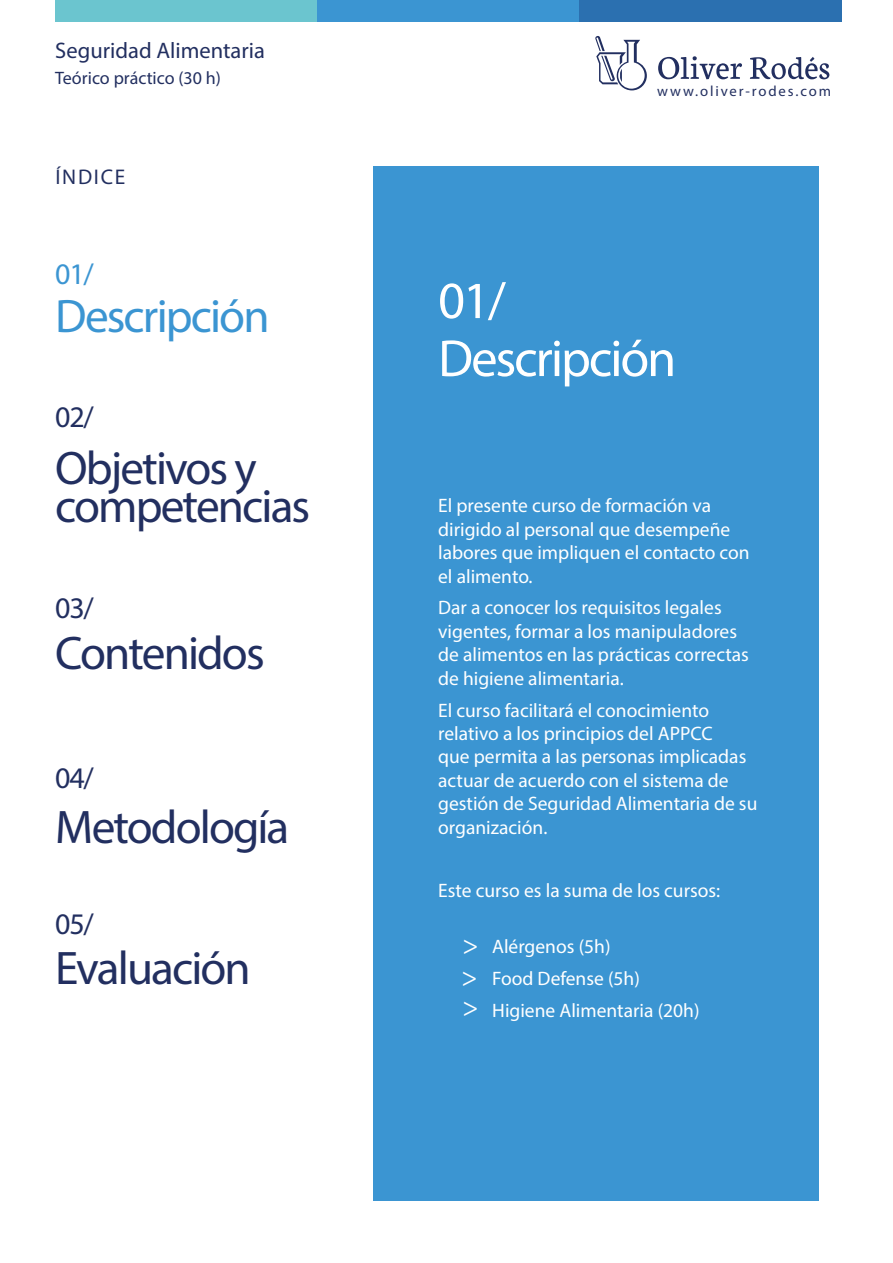
<style>
.page{position:relative;width:893px;height:1263px;background:#fff}
.page>*{position:absolute;margin:0;border:0;box-sizing:border-box;transform-origin:0 0}
.t1{font:52.5px "Myriad Pro";letter-spacing:-.04em;color:#fff}
.t2{font:47.25px/38.8px "Myriad Pro";letter-spacing:-.04em;color:#222f60}
.t3{font:47.25px "Myriad Pro";letter-spacing:-.04em;color:#3b95d2}
.t4{font:30px "Myriad Pro";letter-spacing:-.04em;color:#222f60}
.t5{font:30px "Myriad Pro";color:#3b95d2}
.t6{font:27px "Myriad Pro";color:#fdfeff}
.t7{font:22.5px "Myriad Pro";color:#222f60}
.t8{font:21.3px "Myriad Pro";letter-spacing:.08em;color:#222f60}
.t9{font:19.5px/23.4px "Myriad Pro";color:#fff}
.t10{font:18px "Myriad Pro";color:#222f60}
.t11{font:14.7px "Myriad Pro";letter-spacing:.13em;color:#222f60}
</style>
<div class="page">
<svg style="left:658px;top:56px;width:84px;height:23px"></svg>
<svg style="left:750px;top:57px;width:79px;height:22px"></svg>
<svg style="left:595px;top:36px;width:52px;height:54px"></svg>
<div style="left:55px;top:0;width:262px;height:21px;background:#6bc5cf"></div>
<div style="left:317px;top:0;width:263px;height:21px;background:#3b95d2"></div>
<div style="left:580px;top:0;width:262px;height:21px;background:#2b70b0"></div>
<div style="left:374px;top:166px;width:445px;height:1035px;background:#3b95d2"></div>
<p class="t7" style="left:55px;top:37px;width:211px">Seguridad Alimentaria</p>
<p class="t10" style="left:55px;top:67px;width:167px">Teórico práctico (30 h)</p>
<p class="t8" style="left:55px;top:164px;width:71px">ÍNDICE</p>
<h3 class="t5" style="left:55px;top:256px;width:40px">01/</h3>
<h2 class="t3" style="left:55px;top:287px;width:216px">Descripción</h2>
<h3 class="t4" style="left:55px;top:399px;width:40px">02/</h3>
<h2 class="t2" style="left:55px;top:448px;width:256px">Objetivos y competencias</h2>
<h3 class="t4" style="left:55px;top:589px;width:40px">03/</h3>
<h2 class="t2" style="left:55px;top:633px;width:211px">Contenidos</h2>
<h3 class="t4" style="left:55px;top:759px;width:40px">04/</h3>
<h2 class="t2" style="left:55px;top:807px;width:235px">Metodología</h2>
<h3 class="t4" style="left:55px;top:905px;width:40px">05/</h3>
<h2 class="t2" style="left:55px;top:948px;width:197px">Evaluación</h2>
<h1 class="t1" style="left:438px;top:268px;width:69px">01/</h1>
<p class="t11" style="left:657px;top:82px;width:175px">www.oliver-rodes.com</p>
<h1 class="t1" style="left:438px;top:326px;width:240px">Descripción</h1>
<p class="t9" style="left:438px;top:494px;width:313px">El presente curso de formación va dirigido al personal que desempeñe labores que impliquen el contacto con el alimento.</p>
<p class="t9" style="left:438px;top:596px;width:312px">Dar a conocer los requisitos legales vigentes, formar a los manipuladores de alimentos en las prácticas correctas de higiene alimentaria.</p>
<p class="t9" style="left:438px;top:698px;width:321px">El curso facilitará el conocimiento relativo a los principios del APPCC<br>que permita a las personas implicadas actuar de acuerdo con el sistema de gestión de Seguridad Alimentaria de su organización.</p>
<p class="t9" style="left:438px;top:879px;width:284px">Este curso es la suma de los cursos:</p>
<h3 class="t6" style="left:462px;top:928px;width:18px">&gt;</h3>
<h3 class="t6" style="left:461px;top:960px;width:18px">&gt;</h3>
<h3 class="t6" style="left:462px;top:990px;width:18px">&gt;</h3>
<p class="t9" style="left:492px;top:930px;width:209px;line-height:32px">Alérgenos (5h)<br>Food Defense (5h)<br>Higiene Alimentaria (20h)</p>
</div>
